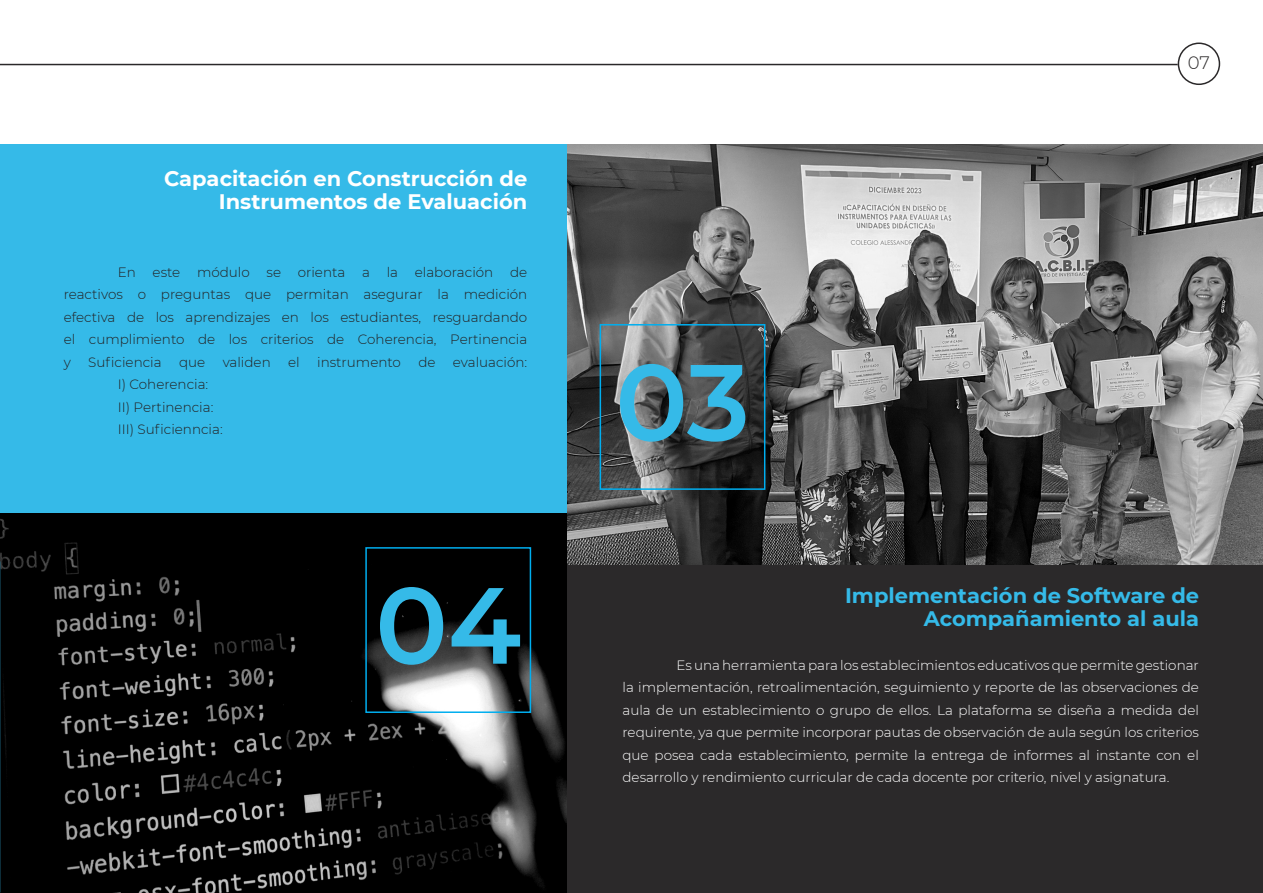
<style>
.page{position:relative;width:1263px;height:893px;background:#fff}
.page>*{position:absolute;margin:0;border:0;box-sizing:border-box;transform-origin:0 0}
.Portfolio_Number{font:600 108px "Montserrat";color:#35bae8}
.Portfolio_Title{font:700 21px/22.5px "Montserrat";color:#fff;text-align:right}
.Portfolio_Title-2{font:700 21px/22.5px "Montserrat";color:#35bae8;text-align:right}
.t1{font:300 18px "Montserrat";color:#2b292a}
.Text_Paragraph{font:300 13.5px/22.5px "Montserrat";color:#fff;text-align:justify}
.Text_Paragraph-2{font:300 13.5px/22.5px "Montserrat";color:#231f20;text-align:justify}
</style>
<div class="page">
<div style="left:566px;top:561px;width:697px;height:332px;background:#2b292a"></div>
<img style="left:566px;top:144px;width:697px;height:421px">
<img style="left:0;top:512px;width:566px;height:381px">
<img style="left:0;top:144px;width:1px;height:417px">
<div style="left:0;top:144px;width:566px;height:368px;background:#35bae8"></div>
<div style="left:600px;top:324px;width:165px;height:166px;border:2px solid #00aeef"></div>
<div style="left:365px;top:547px;width:166px;height:166px;border:2px solid #00aeef"></div>
<div style="left:1178px;top:43px;width:42px;height:42px;border:2px solid #2b292a;border-radius:50%"></div>
<hr style="left:0;top:64px;width:1178px;height:1px;background:#2b292a">
<p class="Portfolio_Title" style="left:164px;top:167px;width:365px">Capacitación en Construcción de<br>Instrumentos de Evaluación</p>
<p class="Text_Paragraph-2" style="left:64px;top:260px;width:465px;text-indent:54px">En este módulo se orienta a la elaboración de reactivos o preguntas que permitan asegurar la medición efectiva de los aprendizajes en los estudiantes, resguardando el cumplimiento de los criterios de Coherencia, Pertinencia y</p>
<p class="Text_Paragraph-2" style="left:88px;top:350px;width:75px">Suficiencia</p>
<p class="Text_Paragraph-2" style="left:179px;top:350px;width:28px">que</p>
<p class="Text_Paragraph-2" style="left:223px;top:350px;width:50px">validen</p>
<p class="Text_Paragraph-2" style="left:288px;top:350px;width:13px">el</p>
<p class="Text_Paragraph-2" style="left:317px;top:350px;width:85px">instrumento</p>
<p class="Text_Paragraph-2" style="left:418px;top:350px;width:19px">de</p>
<p class="Text_Paragraph-2" style="left:453px;top:350px;width:76px">evaluación:</p>
<p class="Text_Paragraph-2" style="left:118px;top:373px;width:92px">I) Coherencia:</p>
<p class="Text_Paragraph-2" style="left:118px;top:395px;width:97px">II) Pertinencia:</p>
<p class="Text_Paragraph-2" style="left:118px;top:418px;width:106px">III) Suficienncia:</p>
<p class="Portfolio_Number" style="left:375px;top:549px;width:148px">04</p>
<p class="Portfolio_Number" style="left:615px;top:326px;width:136px">03</p>
<h3 class="t1" style="left:1188px;top:51px;width:24px">07</h3>
<p class="Portfolio_Title-2" style="left:845px;top:583px;width:356px">Implementación de Software de<br>Acompañamiento al aula</p>
<p class="Text_Paragraph" style="left:622px;top:653px;width:578px;text-indent:54px">Es una herramienta para los establecimientos educativos que permite gestionar la implementación, retroalimentación, seguimiento y reporte de las observaciones de aula de un establecimiento o grupo de ellos. La plataforma se diseña a medida del requirente, ya que permite incorporar pautas de observación de aula según los criterios que posea cada establecimiento, permite la entrega de informes al instante con el desarrollo y rendimiento curricular de cada docente por criterio, nivel y asignatura.</p>
</div>
